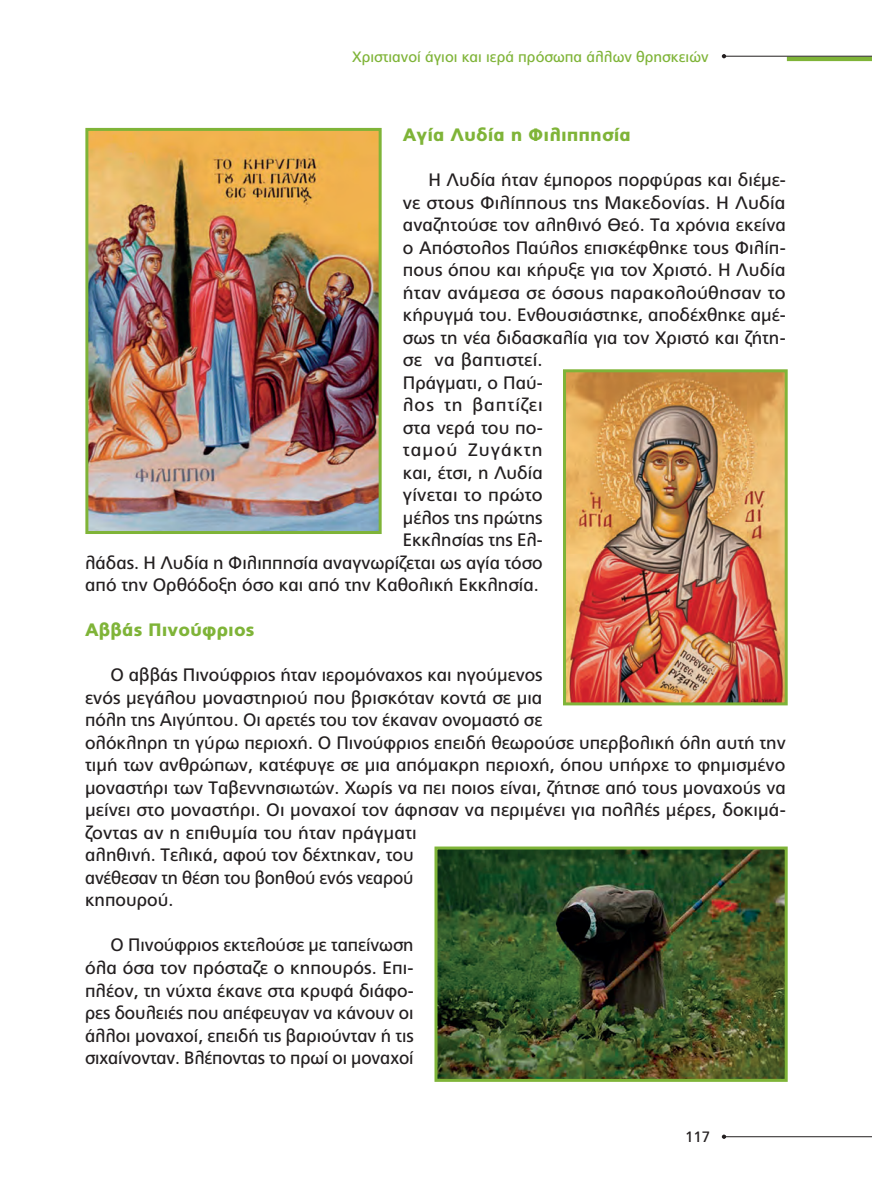
<style>
.page{position:relative;width:872px;height:1191px;background:#fff}
.page>*{position:absolute;margin:0;border:0;box-sizing:border-box;transform-origin:0 0}
.keimeno{font:18px/22.5px "PF Catalog";color:#231f20}
.lezantes{font:900 18px "PF Catalog";color:#7fb438}
.keimeno-2{font:900 18px "PF Catalog";color:#7fb438}
.keimeno-3{font:18px "PF Catalog";letter-spacing:.05em;color:#231f20}
.keimeno-4{font:18px "PF Catalog";letter-spacing:.055em;color:#231f20}
.t1{font:15px "PF Catalog";color:#7fb438}
.t2{font:15px "PF Catalog";color:#231f20}
</style>
<div class="page">
<hr style="left:787px;top:57px;width:85px;height:4px;background:#7fb438">
<hr style="left:724px;top:1136px;width:148px;height:1px;background:#231f20">
<hr style="left:724px;top:56px;width:148px;height:1px;background:#231f20">
<svg style="left:722px;top:1134px;width:4px;height:5px"></svg>
<svg style="left:722px;top:54px;width:4px;height:4px"></svg>
<img style="left:567px;top:373px;width:216px;height:328px">
<div style="left:563px;top:369px;width:224px;height:336px;border:3px solid #7fb438"></div>
<img style="left:438px;top:850px;width:345px;height:228px">
<div style="left:434px;top:846px;width:353px;height:236px;border:3px solid #7fb438"></div>
<img style="left:89px;top:132px;width:289px;height:398px">
<div style="left:85px;top:128px;width:297px;height:406px;border:3px solid #7fb438"></div>
<p class="t1" style="left:352px;top:48px;width:358px">Χριστιανοί άγιοι και ιερά πρόσωπα άλλων θρησκειών</p>
<p class="lezantes" style="left:403px;top:124px;width:229px">Αγία Λυδία η Φιλιππησία</p>
<p class="keimeno" style="left:428px;top:169px;width:359px">Η Λυδία ήταν έμπορος πορφύρας και διέμε-</p>
<p class="keimeno" style="left:403px;top:191px;width:384px">νε στους Φιλίππους της Μακεδονίας. Η Λυδία</p>
<p class="keimeno" style="left:403px;top:214px;width:384px">αναζητούσε τον αληθινό Θεό. Τα χρόνια εκείνα</p>
<p class="keimeno" style="left:403px;top:236px;width:384px">ο Απόστολος Παύλος επισκέφθηκε τους Φιλίπ-</p>
<p class="keimeno" style="left:403px;top:259px;width:384px">πους όπου και κήρυξε για τον Χριστό. Η Λυδία</p>
<p class="keimeno" style="left:403px;top:281px;width:384px">ήταν ανάμεσα σε όσους παρακολούθησαν το</p>
<p class="keimeno" style="left:403px;top:304px;width:384px">κήρυγμά του. Ενθουσιάστηκε, αποδέχθηκε αμέ-</p>
<p class="keimeno" style="left:403px;top:326px;width:384px">σως τη νέα διδασκαλία για τον Χριστό και ζήτη-</p>
<p class="keimeno" style="left:403px;top:349px;width:141px">σε να βαπτιστεί.</p>
<p class="keimeno" style="left:403px;top:371px;width:141px">Πράγματι, ο Παύ-</p>
<p class="keimeno-3" style="left:403px;top:395px;width:141px">λος τη βαπτίζει</p>
<p class="keimeno" style="left:403px;top:416px;width:141px">στα νερά του πο-</p>
<p class="keimeno-4" style="left:403px;top:440px;width:141px">ταμού Ζυγάκτη</p>
<p class="keimeno" style="left:403px;top:461px;width:141px">και, έτσι, η Λυδία</p>
<p class="keimeno" style="left:403px;top:484px;width:141px">γίνεται το πρώτο</p>
<p class="keimeno" style="left:403px;top:506px;width:141px">μέλος της πρώτης</p>
<p class="keimeno" style="left:403px;top:529px;width:141px">Εκκλησίας της Ελ-</p>
<p class="keimeno" style="left:85px;top:551px;width:459px">λάδας. Η Λυδία η Φιλιππησία αναγνωρίζεται ως αγία τόσο</p>
<p class="keimeno" style="left:85px;top:574px;width:455px">από την Ορθόδοξη όσο και από την Καθολική Εκκλησία.</p>
<p class="keimeno-2" style="left:85px;top:619px;width:171px">Αββάς Πινούφριος</p>
<p class="keimeno" style="left:85px;top:664px;width:702px;text-indent:26px">O αββάς Πινούφριος ήταν ιερομόναχος και ηγούμενος<br>ενός μεγάλου μοναστηριού που βρισκόταν κοντά σε μια<br>πόλη της Αιγύπτου. Οι αρετές του τον έκαναν ονομαστό σε<br>ολόκληρη τη γύρω περιοχή. Ο Πινούφριος επειδή θεωρούσε υπερβολική όλη αυτή την τιμή των ανθρώπων, κατέφυγε σε μια απόμακρη περιοχή, όπου υπήρχε το φημισμένο μοναστήρι των Ταβεννησιωτών. Χωρίς να πει ποιος είναι, ζήτησε από τους μοναχούς να μείνει στο μοναστήρι. Οι μοναχοί τον άφησαν να περιμένει για πολλές μέρες, δοκιμά&shy;ζοντας αν η επιθυμία του ήταν πράγματι<br>αληθινή. Τελικά, αφού τον δέχτηκαν, του<br>ανέθεσαν τη θέση του βοηθού ενός νεαρού<br>κηπουρού.</p>
<p class="keimeno" style="left:85px;top:934px;width:330px;text-align:justify;text-indent:26px">Ο Πινούφριος εκτελούσε με ταπείνωση όλα όσα τον πρόσταζε ο κηπουρός. Επι&shy;πλέον, τη νύχτα έκανε στα κρυφά διάφο&shy;ρες δουλειές που απέφευγαν να κάνουν οι άλλοι μοναχοί, επειδή τις βαριούνταν ή τις σιχαίνονταν. Βλέποντας το πρωί οι μοναχοί</p>
<p class="t2" style="left:685px;top:1128px;width:27px">117</p>
</div>
